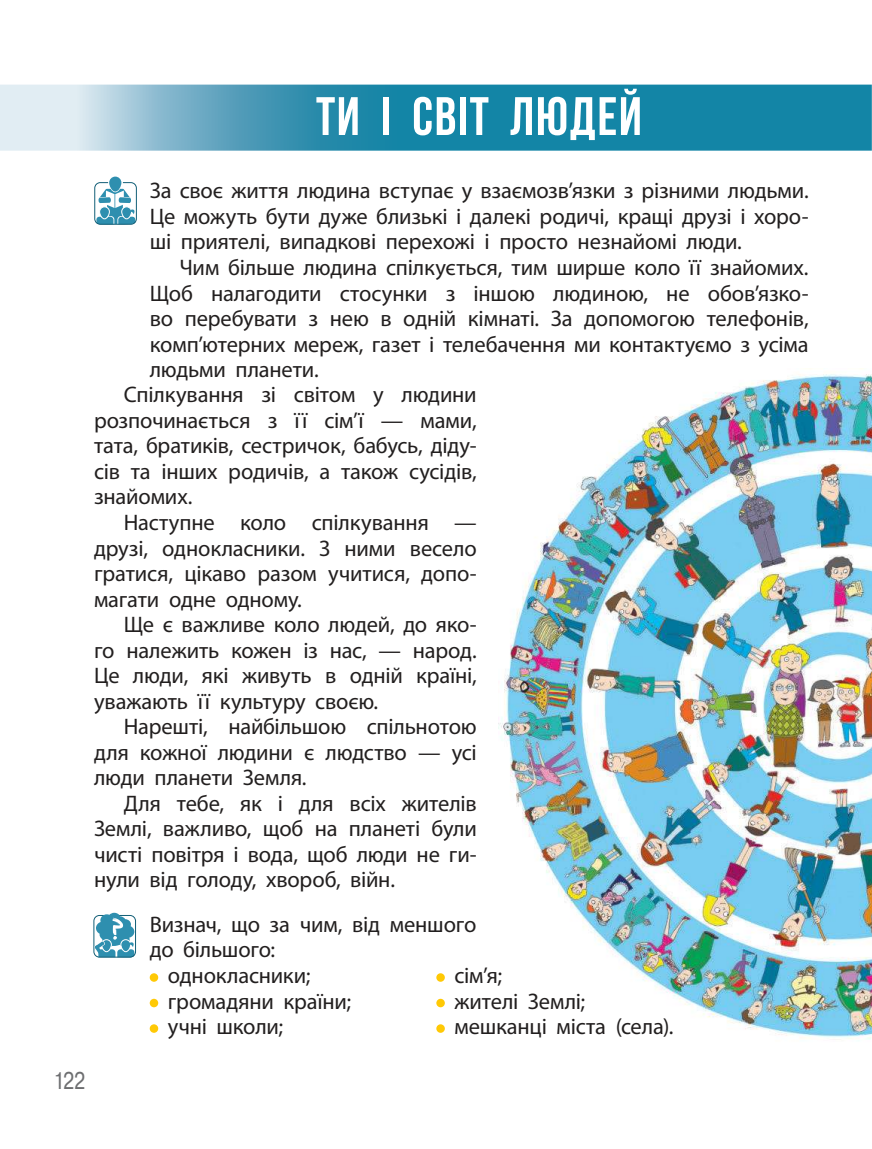
<style>
.page{position:relative;width:872px;height:1149px;background:#fff}
.page>*{position:absolute;margin:0;border:0;box-sizing:border-box;transform-origin:0 0}
.t1{font:700 54px "Bebas Neue";letter-spacing:.025em;color:#fff}
.t2{font:24px "Pragmatica C";color:#6d6e70;scale:.8 1}
.t3{font:22.5px/25.5px "Myriad Pro";letter-spacing:-.01em;color:#221f1f;text-align:justify}
</style>
<div class="page">
<img style="left:498px;top:368px;width:374px;height:673px">
<img style="left:0;top:85px;width:871px;height:66px">
<svg style="left:150px;top:972px;width:8px;height:9px"></svg>
<svg style="left:436px;top:972px;width:9px;height:9px"></svg>
<div style="left:150px;top:998px;width:8px;height:8px;background:#ffc905;border-radius:50%"></div>
<div style="left:436px;top:998px;width:9px;height:8px;background:#ffc905;border-radius:50%"></div>
<svg style="left:150px;top:1023px;width:8px;height:9px"></svg>
<svg style="left:436px;top:1023px;width:9px;height:9px"></svg>
<div style="left:94px;top:182px;width:43px;height:43px;border:1px solid #135f77;border-radius:6px"></div>
<svg style="left:96px;top:176px;width:39px;height:49px"></svg>
<div style="left:93px;top:914px;width:43px;height:43px;border:1px solid #135f77;border-radius:6px"></div>
<svg style="left:94px;top:912px;width:40px;height:46px"></svg>
<h1 class="t1" style="left:316px;top:89px;width:327px">ТИ i СВiТ ЛЮДЕЙ</h1>
<p class="t3" style="left:150px;top:179px;width:660px">За своє життя людина вступає у взаємозв’язки з різними людьми.<br>Це можуть бути дуже близькі і далекі родичі, кращі друзі і хоро&shy;ші приятелі, випадкові перехожі і просто незнайомі люди.</p>
<p class="t3" style="left:150px;top:255px;width:660px;text-indent:30px">Чим більше людина спілкується, тим ширше коло її знайомих.<br>Щоб налагодити стосунки з іншою людиною, не обов’язко&shy;во перебувати з нею в одній кімнаті. За допомогою телефонів, комп’ютерних мереж, газет і телебачення ми контактуємо з усіма людьми планети.</p>
<p class="t3" style="left:94px;top:383px;width:384px;text-indent:30px">Спілкування зі світом у людини розпочинається з її сім’ї — мами, тата, братиків, сестричок, бабусь, діду&shy;сів та інших родичів, а також сусідів, знайомих.</p>
<p class="t3" style="left:94px;top:510px;width:384px;text-indent:30px">Наступне коло спілкування — друзі, однокласники. З ними весело гратися, цікаво разом учитися, допо&shy;магати одне одному.</p>
<p class="t3" style="left:94px;top:612px;width:384px;text-indent:30px">Ще є важливе коло людей, до яко&shy;го належить кожен із нас, — народ.<br>Це люди, які живуть в одній країні, уважають її культуру своєю.</p>
<p class="t3" style="left:94px;top:714px;width:384px;text-indent:30px">Нарешті, найбільшою спільнотою для кожної людини є людство — усі люди планети Земля.</p>
<p class="t3" style="left:94px;top:790px;width:384px;text-indent:30px">Для тебе, як і для всіх жителів Землі, важливо, щоб на планеті були чисті повітря і вода, щоб люди не ги&shy;нули від голоду, хвороб, війн.</p>
<p class="t3" style="left:150px;top:912px;width:328px">Визнач, що за чим, від меншого</p>
<p class="t3" style="left:150px;top:937px;width:127px">до більшого:</p>
<p class="t3" style="left:168px;top:963px;width:144px">однокласники;</p>
<p class="t3" style="left:454px;top:963px;width:49px">сім’я;</p>
<p class="t3" style="left:168px;top:988px;width:185px">громадяни країни;</p>
<p class="t3" style="left:454px;top:988px;width:132px">жителі Землі;</p>
<p class="t3" style="left:168px;top:1014px;width:117px">учні школи;</p>
<p class="t3" style="left:454px;top:1014px;width:221px">мешканці міста (села).</p>
<p class="t2" style="left:53px;top:1070px;width:41px">122</p>
</div>
